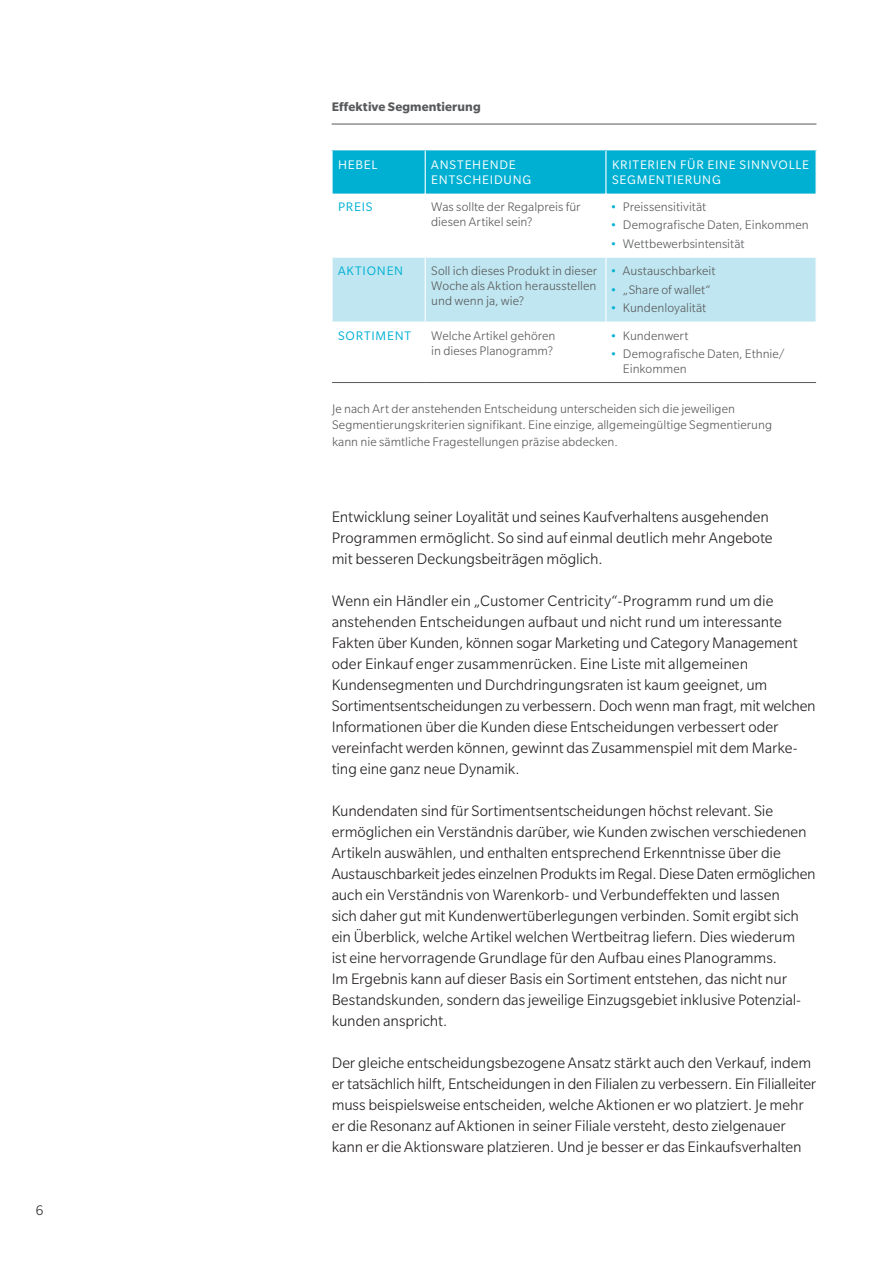
<style>
.page{position:relative;width:893px;height:1263px;background:#fff}
.page>*{position:absolute;margin:0;border:0;box-sizing:border-box;transform-origin:0 0}
.t1{font:300 16.5px/21px "Slate Pro";letter-spacing:-.005em;color:#231f20}
.t2{font:300 15px "Slate Pro";color:#231f20}
.t3{font:300 13.5px/15px "Slate Pro";letter-spacing:.005em;color:#58595b}
.t4{font:13.5px/15px "Slate Pro";letter-spacing:.06em;color:#fff}
.t5{font:700 13.5px "Slate Pro";letter-spacing:.01em;color:#58595b}
.t6{font:13.5px "Slate Pro";letter-spacing:.06em;color:#00b0d3}
.s1{font-weight:400;color:#00b0d3}
</style>
<div class="page">
<hr style="left:332px;top:124px;width:484px;height:1px;background:#58595b">
<div style="left:333px;top:151px;width:483px;height:42px;background:#00b0d3"></div>
<svg style="left:332px;top:321px;width:484px;height:1px"></svg>
<div style="left:333px;top:258px;width:483px;height:63px;background:#c0e7f1"></div>
<hr style="left:332px;top:193px;width:93px;height:1px;background:#00b0d3">
<hr style="left:426px;top:193px;width:179px;height:1px;background:#00b0d3">
<hr style="left:606px;top:193px;width:210px;height:1px;background:#00b0d3">
<hr style="left:332px;top:150px;width:93px;height:1px;background:#62cae2">
<hr style="left:425px;top:151px;width:1px;height:42px;background:#fff">
<hr style="left:605px;top:151px;width:1px;height:42px;background:#fff">
<hr style="left:425px;top:258px;width:1px;height:63px;background:#fff">
<hr style="left:605px;top:258px;width:1px;height:63px;background:#fff">
<hr style="left:332px;top:382px;width:93px;height:1px;background:#58595b">
<hr style="left:425px;top:382px;width:181px;height:1px;background:#58595b">
<hr style="left:606px;top:382px;width:210px;height:1px;background:#58595b">
<hr style="left:332px;top:193px;width:1px;height:64px;background:#fff">
<hr style="left:425px;top:150px;width:181px;height:1px;background:#62cae2">
<hr style="left:606px;top:150px;width:210px;height:1px;background:#62cae2">
<p class="t2" style="left:36px;top:1203px;width:9px">6</p>
<p class="t5" style="left:332px;top:99px;width:151px">Effektive Segmentierung</p>
<p class="t4" style="left:338px;top:157px;width:15px">HEBEL</p>
<p class="t4" style="left:431px;top:157px;width:37px">ANS TEHENDE<br>ENTSCHEID</p>
<p class="t4" style="left:504px;top:172px;width:29px">UNG</p>
<p class="t4" style="left:612px;top:157px;width:31px">KRITERIEN</p>
<p class="t4" style="left:680px;top:157px;width:36px">FÜR EINE</p>
<p class="t4" style="left:739px;top:157px;width:9px">SINNVOLLE</p>
<p class="t4" style="left:612px;top:172px;width:29px">SEGMEN</p>
<p class="t4" style="left:666px;top:172px;width:9px">TIER</p>
<p class="t4" style="left:693px;top:172px;width:29px">UNG</p>
<p class="t6" style="left:338px;top:200px;width:16px">PREIS</p>
<p class="t3" style="left:431px;top:199px;width:151px">Was sollte der Regalpreis für diesen Artikel sein?</p>
<p class="t3" style="left:610px;top:199px;width:98px"><span class="s1">•</span> Preissensitivität</p>
<p class="t3" style="left:610px;top:217px;width:200px"><span class="s1">•</span> Demografische Daten, Einkommen</p>
<p class="t3" style="left:610px;top:236px;width:136px"><span class="s1">•</span> Wettbewerbsintensität</p>
<p class="t6" style="left:338px;top:264px;width:67px">AKTIONEN</p>
<p class="t3" style="left:431px;top:263px;width:167px;text-align:justify">Soll ich dieses Produkt in dieser Woche als Aktion herausstellen und wenn ja, wie?</p>
<p class="t3" style="left:610px;top:263px;width:107px"><span class="s1">•</span> Austauschbarkeit</p>
<p class="t3" style="left:610px;top:282px;width:102px"><span class="s1">•</span> „Share of wallet“</p>
<p class="t3" style="left:610px;top:300px;width:98px"><span class="s1">•</span> Kundenloyalität</p>
<p class="t6" style="left:338px;top:328px;width:35px">SORTIMEN</p>
<p class="t6" style="left:404px;top:328px;width:8px">T</p>
<p class="t3" style="left:431px;top:328px;width:126px">Welche Artikel gehören in dieses Planogramm?</p>
<p class="t3" style="left:610px;top:328px;width:80px"><span class="s1">•</span> Kundenwert</p>
<p class="t3" style="left:623px;top:346px;width:163px;text-indent:-13px"><span class="s1">•</span> Demografische Daten, Ethnie/<br>Einkommen</p>
<p class="t3" style="left:332px;top:400px;width:442px;line-height:16.5px">Je nach Art der anstehenden Entscheidung unterscheiden sich die jeweiligen<br>Segmentierungskriterien signifikant. Eine einzige, allgemeingültige Segmentierung kann nie sämtliche Fragestellungen präzise abdecken.</p>
<p class="t1" style="left:332px;top:506px;width:442px">Entwicklung seiner Loyalität und seines Kaufverhaltens ausgehenden<br>Programmen ermöglicht. So sind auf einmal deutlich mehr Angebote mit besseren Deckungsbeiträgen möglich.</p>
<p class="t1" style="left:332px;top:590px;width:485px">Wenn ein Händler ein „Customer Centricity“-Programm rund um die anstehenden Entscheidungen aufbaut und nicht rund um interessante Fakten über Kunden, können sogar Marketing und Category Management oder Einkauf enger zusammenrücken. Eine Liste mit allgemeinen Kundensegmenten und Durchdringungsraten ist kaum geeignet, um Sortimentsentscheidungen zu verbessern. Doch wenn man fragt, mit welchen Informationen über die Kunden diese Entscheidungen verbessert oder vereinfacht werden können, gewinnt das Zusammenspiel mit dem Marke&shy;ting eine ganz neue Dynamik.</p>
<p class="t1" style="left:332px;top:800px;width:486px">Kundendaten sind für Sortimentsentscheidungen höchst relevant. Sie ermöglichen ein Verständnis darüber, wie Kunden zwischen verschiedenen Artikeln auswählen, und enthalten entsprechend Erkenntnisse über die -Austauschbarkeit jedes einzelnen Produkts im Regal. Diese Daten ermöglichen auch ein Verständnis von Warenkorb- und Verbundeffekten und lassen<br>sich daher gut mit Kundenwertüberlegungen verbinden. Somit ergibt sich ein Überblick, welche Artikel welchen Wertbeitrag liefern. Dies wiederum<br>ist eine hervorragende Grundlage für den Aufbau eines Planogramms.<br>Im Ergebnis kann auf dieser Basis ein Sortiment entstehen, das nicht nur Bestandskunden, sondern das jeweilige Einzugsgebiet inklusive Potenzial&shy;kunden anspricht.</p>
<p class="t1" style="left:332px;top:1052px;width:486px">Der gleiche entscheidungsbezogene Ansatz stärkt auch den Verkauf, indem er tatsächlich hilft, Entscheidungen in den Filialen zu verbessern. Ein Filialleiter muss beispielsweise entscheiden, welche Aktionen er wo platziert. Je mehr er die Resonanz auf Aktionen in seiner Filiale versteht, desto zielgenauer kann er die Aktionsware platzieren. Und je besser er das Einkaufsverhalten</p>
</div>
